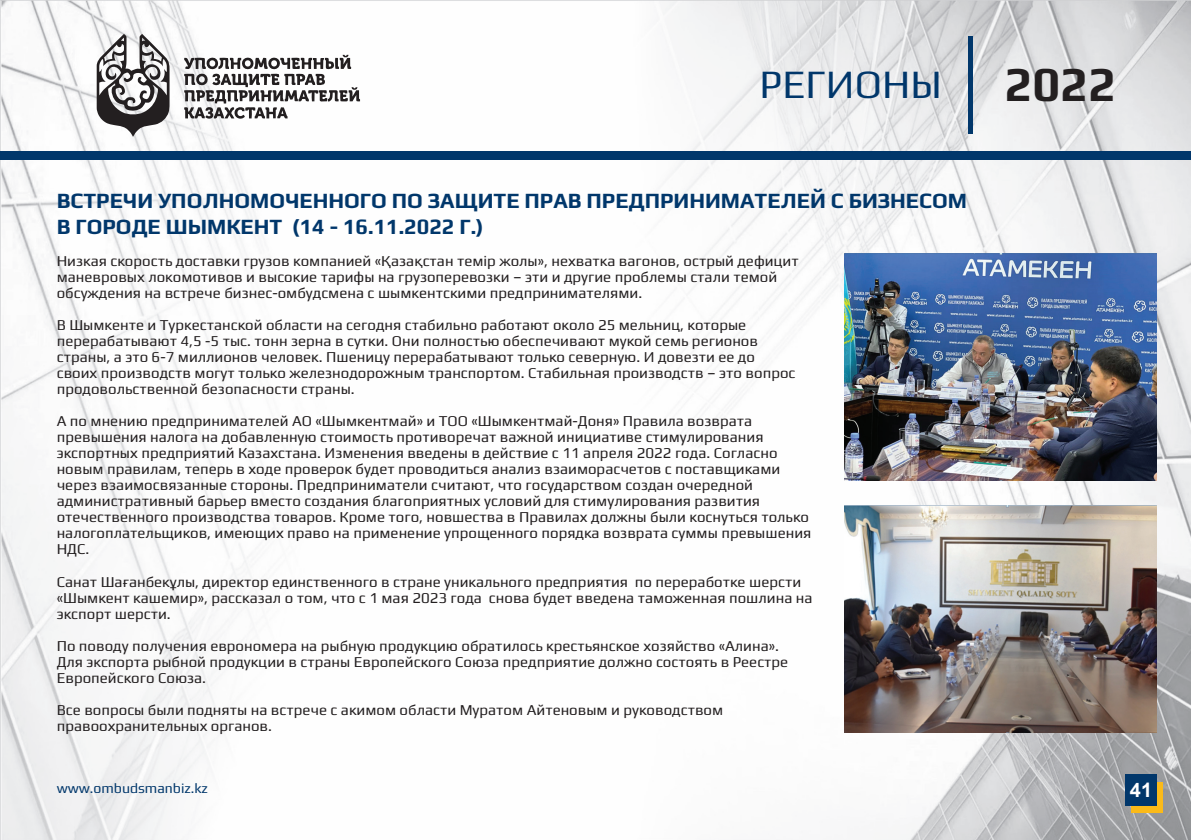
<style>
.page{position:relative;width:1191px;height:840px;background:#fff}
.page>*{position:absolute;margin:0;border:0;box-sizing:border-box;transform-origin:0 0}
.t1{font:700 48px "Play";color:#231f20}
.t2{font:40px "Play";color:#01376b}
.t3{font:700 21.6px/26px "Play";color:#01376b}
.t4{font:700 20px "Arial";color:#fff}
.t5{font:15px/16px "Play";color:#231f20}
.t6{font:14px "Play";color:#01376b}
</style>
<div class="page">
<img style="left:0;top:0;width:1191px;height:839px">
<div style="left:0;top:151px;width:1191px;height:9px;background:#01376b"></div>
<hr style="left:968px;top:37px;width:4px;height:97px;background:#01376b">
<svg style="left:1131px;top:781px;width:31px;height:31px"></svg>
<div style="left:1125px;top:774px;width:31px;height:31px;background:#01376b"></div>
<svg style="left:97px;top:34px;width:72px;height:103px"></svg>
<svg style="left:184px;top:55px;width:176px;height:66px"></svg>
<img style="left:844px;top:253px;width:312px;height:227px">
<img style="left:844px;top:505px;width:312px;height:226px">
<h2 class="t2" style="left:759px;top:57px;width:184px">РЕГИОНЫ</h2>
<h1 class="t1" style="left:1004px;top:50px;width:113px">2022</h1>
<h3 class="t3" style="left:57px;top:186px;width:911px">ВСТРЕЧИ УПОЛНОМОЧЕННОГО ПО ЗАЩИТЕ ПРАВ ПРЕДПРИНИМАТЕЛЕЙ С БИЗНЕСОМ<br>В ГОРОДЕ ШЫМКЕНТ (14 - 16.11.2022 Г.)</h3>
<p class="t5" style="left:57px;top:252px;width:743px">Низкая скорость доставки грузов компанией «Қазақстан темір жолы», нехватка вагонов, острый дефицит маневровых локомотивов и высокие тарифы на грузоперевозки – эти и другие проблемы стали темой обсуждения на встрече бизнес-омбудсмена с шымкентскими предпринимателями.</p>
<p class="t5" style="left:57px;top:316px;width:740px">В Шымкенте и Туркестанской области на сегодня стабильно работают около 25 мельниц, которые перерабатывают 4,5 -5 тыс. тонн зерна в сутки. Они полностью обеспечивают мукой семь регионов страны, а это 6-7 миллионов человек. Пшеницу перерабатывают только северную. И довезти ее до своих производств могут только железнодорожным транспортом. Стабильная производств – это вопрос продовольственной безопасности страны.</p>
<p class="t5" style="left:57px;top:412px;width:756px">А по мнению предпринимателей АО «Шымкентмай» и ТОО «Шымкентмай-Доня» Правила возврата превышения налога на добавленную стоимость противоречат важной инициативе стимулирования экспортных предприятий Казахстана. Изменения введены в действие с 11 апреля 2022 года. Согласно новым правилам, теперь в ходе проверок будет проводиться анализ взаиморасчетов с поставщиками через взаимосвязанные стороны. Предприниматели считают, что государством создан очередной административный барьер вместо создания благоприятных условий для стимулирования развития отечественного производства товаров. Кроме того, новшества в Правилах должны были коснуться только налогоплательщиков, имеющих право на применение упрощенного порядка возврата суммы превышения НДС.</p>
<p class="t5" style="left:57px;top:572px;width:757px">Санат Шағанбекұлы, директор единственного в стране уникального предприятия по переработке шерсти «Шымкент кашемир», рассказал о том, что с 1 мая 2023 года снова будет введена таможенная пошлина на экспорт шерсти.</p>
<p class="t5" style="left:57px;top:636px;width:733px">По поводу получения еврономера на рыбную продукцию обратилось крестьянское хозяйство «Алина».<br>Для экспорта рыбной продукции в страны Европейского Союза предприятие должно состоять в Реестре<br>Европейского Союза.</p>
<p class="t5" style="left:57px;top:700px;width:668px">Все вопросы были подняты на встрече с акимом области Муратом Айтеновым и руководством правоохранительных органов.</p>
<p class="t6" style="left:57px;top:778px;width:153px">www.ombudsmanbiz.kz</p>
<h3 class="t4" style="left:1129px;top:775px;width:24px">41</h3>
</div>
